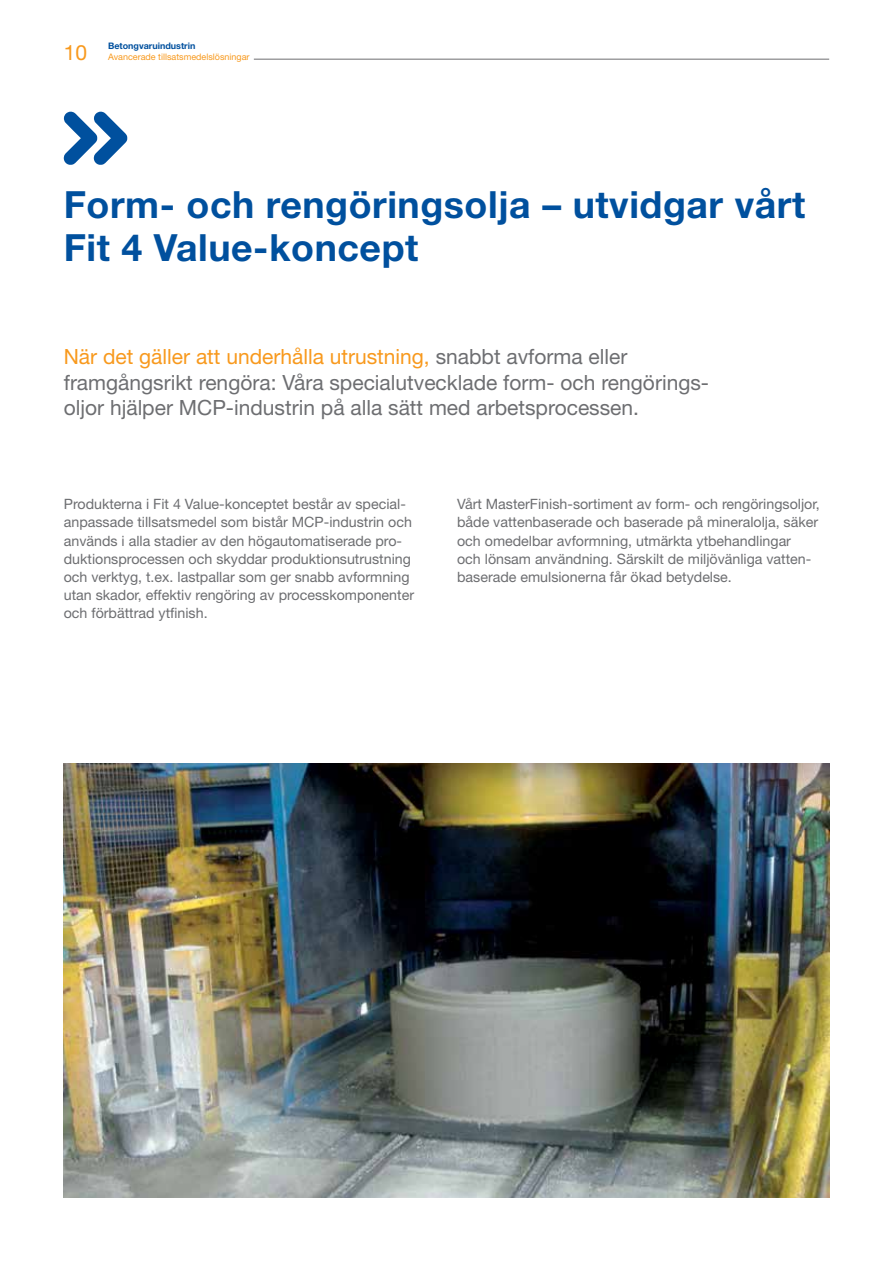
<style>
.page{position:relative;width:893px;height:1263px;background:#fff}
.page>*{position:absolute;margin:0;border:0;box-sizing:border-box;transform-origin:0 0}
.t1{font:700 37.5px/42.5px "Helvetica Neue LT Pro";letter-spacing:.015em;color:#00509e}
.t2{font:21px/25.5px "Helvetica Neue LT Pro";color:#6d6e71}
.t3{font:21px "Helvetica Neue LT Pro";color:#f8991d}
.t4{font:14.25px/18.1px "Helvetica Neue LT Pro";color:#6d6e71}
.t5{font:9px "Helvetica Neue LT Pro";color:#f8991d}
.t6{font:700 9px "Helvetica Neue LT Pro";color:#00509e}
.s1{color:#f8991d}
</style>
<div class="page">
<hr style="left:254px;top:59px;width:575px;height:1px;background:#6d6e71">
<svg style="left:64px;top:112px;width:63px;height:53px"></svg>
<img style="left:64px;top:763px;width:765px;height:435px">
<h2 class="t3" style="left:64px;top:39px;width:25px">10</h2>
<p class="t6" style="left:108px;top:40px;width:89px">Betongvaruindustrin</p>
<p class="t5" style="left:108px;top:51px;width:143px">Avancerade tillsatsmedelslösningar</p>
<h1 class="t1" style="left:64px;top:182px;width:743px">Form- och rengöringsolja – utvidgar vårt<br>Fit 4 Value-koncept</h1>
<h2 class="t2" style="left:64px;top:344px;width:647px"><span class="s1">När det gäller att underhålla utrustning,</span> snabbt avforma eller framgångsrikt rengöra: Våra specialutvecklade form- och rengörings&shy;oljor hjälper MCP-industrin på alla sätt med arbetsprocessen.</h2>
<p class="t4" style="left:64px;top:495px;width:352px">Produkterna i Fit 4 Value-konceptet består av special&shy;anpassade tillsatsmedel som bistår MCP-industrin och används i alla stadier av den högautomatiserade pro&shy;duktionsprocessen och skyddar produktionsutrustning och verktyg, t.ex. lastpallar som ger snabb avformning utan skador, effektiv rengöring av processkomponenter och förbättrad ytfinish.</p>
<p class="t4" style="left:457px;top:495px;width:364px">Vårt MasterFinish-sortiment av form- och rengöringsoljor, både vattenbaserade och baserade på mineralolja, säker och omedelbar avformning, utmärkta ytbehandlingar<br>och lönsam användning. Särskilt de miljövänliga vatten&shy;baserade emulsionerna får ökad betydelse.</p>
</div>
